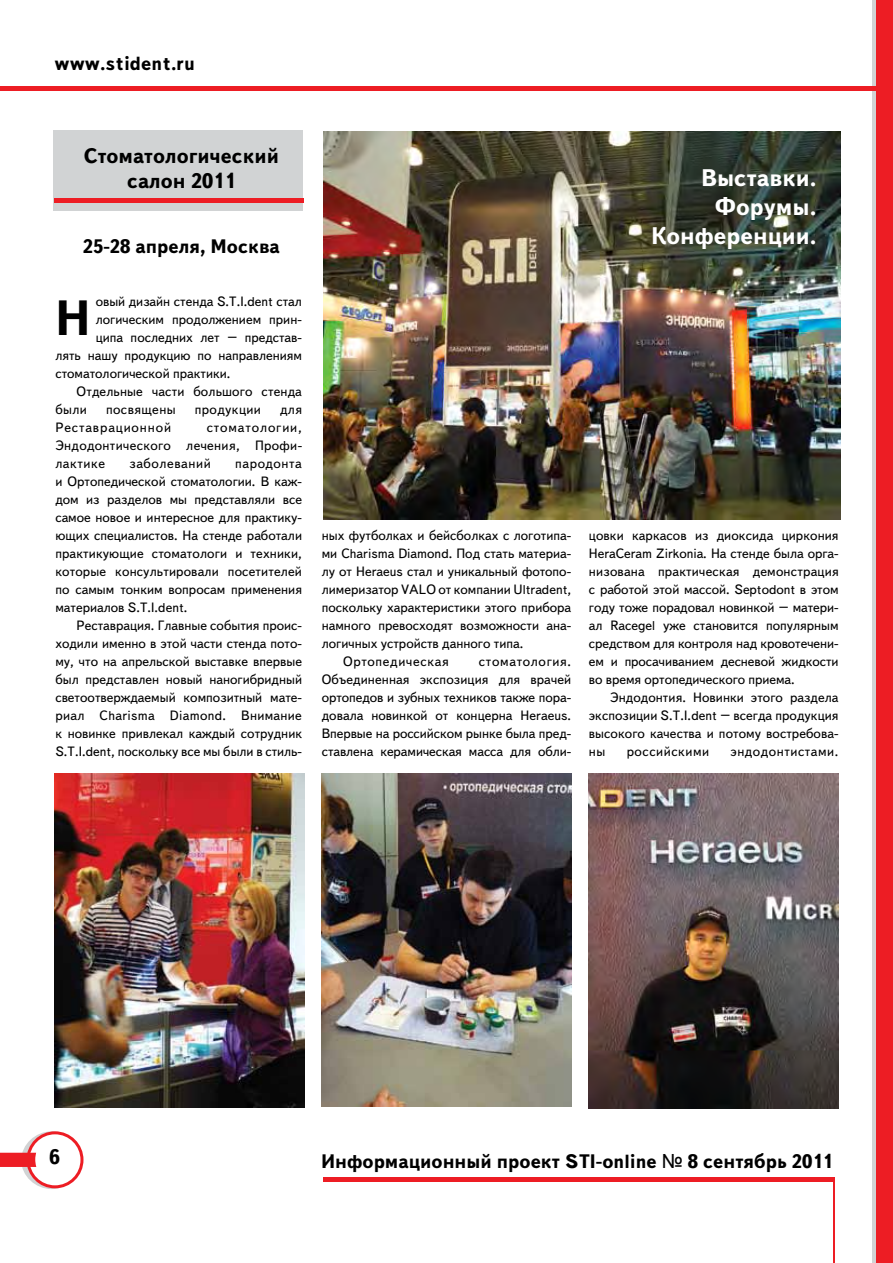
<style>
.page{position:relative;width:893px;height:1263px;background:#fff}
.page>*{position:absolute;margin:0;border:0;box-sizing:border-box;transform-origin:0 0}
.t1{font:700 49.35px "Text Book C";color:#000}
.t2{font:700 24px/28.8px "Text Book C";color:#fff;text-align:right}
.t3{font:700 21px/25.2px "Text Book C";color:#000;text-align:center}
.t4{font:700 19.5px "Text Book C";color:#000}
.t5{font:13.5px/18px "Text Book C";color:#000;text-align:justify}
.t6{font:13.5px "Text Book C";letter-spacing:.04em;color:#000}
.t7{font:13.5px "Text Book C";letter-spacing:.03em;color:#000}
.t8{font:13.5px "Text Book C";letter-spacing:.065em;color:#000}
.t9{font:13.5px "Text Book C";letter-spacing:.05em;color:#000}
.s1{font-family:"Arial";font-weight:400}
</style>
<div class="page">
<div style="left:26px;top:1131px;width:57px;height:57px;border:3px solid #ed1d24;border-radius:50%"></div>
<svg style="left:0;top:1131px;width:71px;height:58px"></svg>
<div style="left:873px;top:0;width:20px;height:1263px;background:linear-gradient(to bottom,#d1d2d3,#d1d3d4)"></div>
<div style="left:877px;top:0;width:16px;height:1263px;background:#ed1d24"></div>
<hr style="left:0;top:86px;width:893px;height:4px;background:#ed1d24">
<div style="left:323px;top:1177px;width:511px;height:5px;background:#ed1d24"></div>
<hr style="left:833px;top:1179px;width:1px;height:84px;background:#ed1d24">
<div style="left:54px;top:130px;width:249px;height:80px;background:#d1d3d4"></div>
<div style="left:54px;top:198px;width:249px;height:5px;background:#ed1d24"></div>
<img style="left:54px;top:774px;width:251px;height:334px">
<img style="left:323px;top:132px;width:517px;height:388px">
<img style="left:322px;top:774px;width:250px;height:333px">
<img style="left:588px;top:774px;width:251px;height:334px">
<h3 class="t4" style="left:55px;top:52px;width:142px">www.stident.ru</h3>
<h3 class="t3" style="left:84px;top:143px;width:197px">Стоматологический салон 2011</h3>
<h3 class="t4" style="left:83px;top:235px;width:198px">25-28 апреля, Москва</h3>
<p class="t5" style="left:96px;top:293px;width:208px">овый дизайн стенда S.T.I.dent стал</p>
<p class="t5" style="left:96px;top:311px;width:208px">логическим продолжением прин-</p>
<p class="t5" style="left:96px;top:329px;width:208px">ципа последних лет – представ-</p>
<p class="t5" style="left:55px;top:347px;width:248px">лять нашу продукцию по направлениям</p>
<p class="t5" style="left:55px;top:365px;width:177px">стоматологической практики.</p>
<p class="t5" style="left:77px;top:383px;width:227px">Отдельные части большого стенда</p>
<p class="t5" style="left:55px;top:401px;width:33px">были</p>
<p class="t7" style="left:106px;top:402px;width:71px">посвящены</p>
<p class="t7" style="left:195px;top:402px;width:68px">продукции</p>
<p class="t5" style="left:280px;top:401px;width:23px">для</p>
<p class="t8" style="left:55px;top:420px;width:117px">Реставрационной</p>
<h1 class="t1" style="left:55px;top:289px;width:37px">Н</h1>
<p class="t5" style="left:55px;top:419px;width:248px;text-indent:151px">стоматологии, Эндодонтического лечения, Профи&shy;лактике</p>
<p class="t6" style="left:130px;top:456px;width:83px">заболеваний</p>
<p class="t5" style="left:55px;top:455px;width:248px;text-indent:180px">пародонта и Ортопедической стоматологии. В каж&shy;дом из разделов мы представляли все самое новое и интересное для практику&shy;ющих специалистов. На стенде работали практикующие стоматологи и техники, которые консультировали посетителей по самым тонким вопросам применения материалов S.T.I.dent.</p>
<p class="t5" style="left:55px;top:617px;width:248px;text-indent:21px">Реставрация. Главные события проис&shy;ходили именно в этой части стенда пото&shy;му, что на апрельской выставке впервые был представлен новый наногибридный светоотверждаемый композитный мате&shy;риал Charisma Diamond. Внимание к новинке привлекал каждый сотрудник S.T.I.dent, поскольку все мы были в стиль-</p>
<h2 class="t2" style="left:651px;top:163px;width:167px">Выставки.<br>Форумы.<br>Конференции.</h2>
<p class="t5" style="left:322px;top:527px;width:251px">ных футболках и бейсболках с логотипа-</p>
<p class="t5" style="left:322px;top:545px;width:251px">ми Charisma Diamond. Под стать материа-</p>
<p class="t5" style="left:322px;top:563px;width:251px">лу от Heraeus стал и уникальный фотопо-</p>
<p class="t5" style="left:322px;top:581px;width:251px">лимеризатор VALO от компании Ultradent,</p>
<p class="t5" style="left:322px;top:599px;width:251px">поскольку характеристики этого прибора</p>
<p class="t5" style="left:322px;top:617px;width:251px">намного превосходят возможности ана-</p>
<p class="t5" style="left:322px;top:635px;width:203px">логичных устройств данного типа.</p>
<p class="t9" style="left:343px;top:654px;width:107px">Ортопедическая</p>
<p class="t5" style="left:322px;top:653px;width:251px;text-indent:157px">стоматология.<br>Объединенная экспозиция для врачей ортопедов и зубных техников также пора&shy;довала новинкой от концерна Heraeus.<br>Впервые на российском рынке была пред&shy;ставлена керамическая масса для обли-</p>
<p class="t5" style="left:589px;top:527px;width:251px">цовки каркасов из диоксида циркония HeraCeram Zirkonia. На стенде была орга&shy;низована практическая демонстрация с работой этой массой. Septodont в этом году тоже порадовал новинкой – матери&shy;ал Racegel уже становится популярным средством для контроля над кровотечени&shy;ем и просачиванием десневой жидкости во время ортопедического приема.</p>
<p class="t5" style="left:589px;top:689px;width:251px;text-indent:21px">Эндодонтия. Новинки этого раздела экспозиции S.T.I.dent – всегда продукция высокого качества и потому востребова&shy;ны</p>
<p class="t6" style="left:627px;top:744px;width:84px">российскими</p>
<p class="t6" style="left:730px;top:744px;width:109px">эндодонтистами.</p>
<h3 class="t3" style="left:49px;top:1144px;width:13px">6</h3>
<h3 class="t4" style="left:321px;top:1150px;width:513px">Информационный проект STI-online <span class="s1">№</span> 8 сентябрь 2011</h3>
</div>
